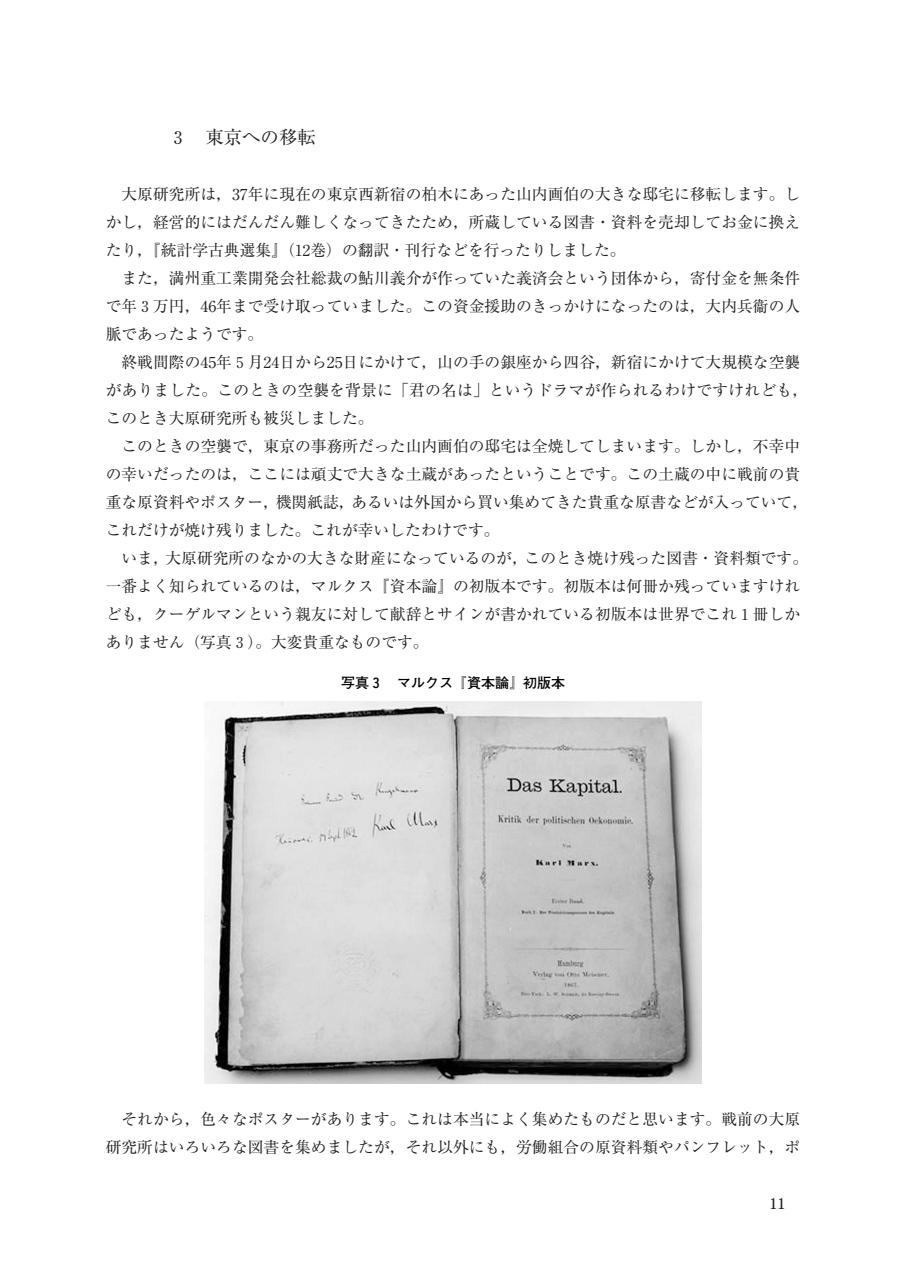
<style>
.page{position:relative;width:903px;height:1276px;background:#fff}
.page>*{position:absolute;margin:0;border:0;box-sizing:border-box;transform-origin:0 0}
.t1{font:18.38px "Ryumin";color:#231f20}
.t2{font:15.75px/28px "Ryumin";color:#231f20}
.t3{font:15.75px "Century";color:#231f20}
.t4{font:700 14px "Futo Go B101";color:#000}
</style>
<div class="page">
<img style="left:205px;top:702px;width:496px;height:381px">
<p class="t1" style="left:169px;top:131px;width:149px">３　東京への移転</p>
<p class="t2" style="left:106px;top:183px;width:696px;text-align:justify;text-indent:16px">大原研究所は，37年に現在の東京西新宿の柏木にあった山内画伯の大きな邸宅に移転します。しかし，経営的にはだんだん難しくなってきたため，所蔵している図書・資料を売却してお金に換えたり，『統計学古典選集』（12巻）の翻訳・刊行などを行ったりしました。</p>
<p class="t2" style="left:106px;top:267px;width:696px;text-align:justify;text-indent:16px">また，満州重工業開発会社総裁の鮎川義介が作っていた義済会という団体から，寄付金を無条件で年３万円，46年まで受け取っていました。この資金援助のきっかけになったのは，大内兵衞の人脈であったようです。</p>
<p class="t2" style="left:106px;top:351px;width:704px;text-indent:16px">終戦間際の45年５月24日から25日にかけて，山の手の銀座から四谷，新宿にかけて大規模な空襲がありました。このときの空襲を背景に「君の名は」というドラマが作られるわけですけれども，このとき大原研究所も被災しました。</p>
<p class="t2" style="left:106px;top:435px;width:704px;text-indent:16px">このときの空襲で，東京の事務所だった山内画伯の邸宅は全焼してしまいます。しかし，不幸中の幸いだったのは，ここには頑丈で大きな土蔵があったということです。この土蔵の中に戦前の貴重な原資料やポスター，機関紙誌，あるいは外国から買い集めてきた貴重な原書などが入っていて，これだけが焼け残りました。これが幸いしたわけです。</p>
<p class="t2" style="left:106px;top:547px;width:704px;text-indent:16px">いま，大原研究所のなかの大きな財産になっているのが，このとき焼け残った図書・資料類です。一番よく知られているのは，マルクス『資本論』の初版本です。初版本は何冊か残っていますけれども，クーゲルマンという親友に対して献辞とサインが書かれている初版本は世界でこれ１冊しかありません（写真３）。大変貴重なものです。</p>
<p class="t4" style="left:341px;top:678px;width:225px">写真３　マルクス『資本論』初版本</p>
<p class="t2" style="left:106px;top:1107px;width:696px;text-align:right">それから，色々なポスターがあります。これは本当によく集めたものだと思います。戦前の大原研究所はいろいろな図書を集めましたが，それ以外にも，労働組合の原資料類やパンフレット，ポ</p>
<p class="t3" style="left:770px;top:1198px;width:17px">11</p>
</div>
